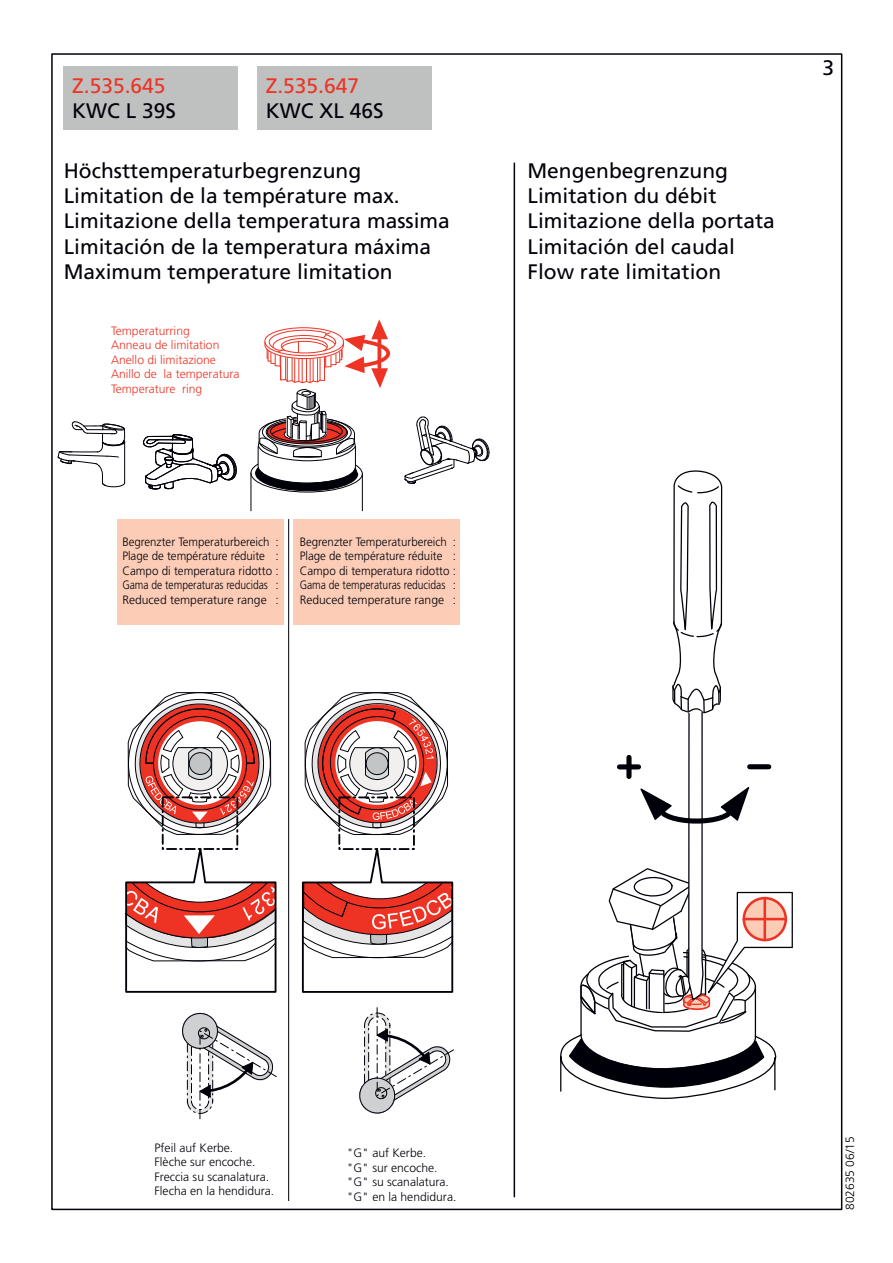
<style>
.page{position:relative;width:893px;height:1263px;background:#fff}
.page>*{position:absolute;margin:0;border:0;box-sizing:border-box;transform-origin:0 0}
.t1{font:21px/25.2px "Frutiger LT Com";color:#020009}
.t2{font:21px "Frutiger LT Com";color:#ee3324}
.t3{font:300 12.15px/14.5px "Frutiger LT Com";color:#000009;text-align:justify;scale:.95 1}
.t4{font:300 12.15px/14.5px "Frutiger LT Com";color:#000009}
.t5{font:300 12.15px/14.5px "Frutiger LT Com";color:#ee3324}
.t6{font:300 12px "Frutiger LT Com";color:#020009}
</style>
<div class="page">
<svg style="left:560px;top:470px;width:233px;height:741px"></svg>
<div style="left:626px;top:757px;width:5px;height:19px;background:#000009"></div>
<hr style="left:514px;top:163px;width:1px;height:1034px;background:#020009">
<div style="left:294px;top:519px;width:166px;height:106px;background:#fcccb6"></div>
<div style="left:117px;top:519px;width:166px;height:106px;background:#fcccb6"></div>
<hr style="left:288px;top:519px;width:1px;height:682px;background:#000009">
<svg style="left:182px;top:1012px;width:95px;height:108px"></svg>
<svg style="left:359px;top:1007px;width:95px;height:107px"></svg>
<svg style="left:250px;top:319px;width:141px;height:193px"></svg>
<svg style="left:124px;top:691px;width:330px;height:303px"></svg>
<svg style="left:405px;top:417px;width:84px;height:67px"></svg>
<svg style="left:143px;top:434px;width:94px;height:55px"></svg>
<div style="left:64px;top:66px;width:174px;height:64px;background:#bfc1c1"></div>
<div style="left:257px;top:66px;width:174px;height:64px;background:#bfc1c1"></div>
<svg style="left:57px;top:421px;width:69px;height:66px"></svg>
<h1 class="t2" style="left:72px;top:78px;width:95px">Z.535.645</h1>
<h1 class="t1" style="left:72px;top:101px;width:105px">KWC L 39S</h1>
<h1 class="t2" style="left:266px;top:78px;width:95px">Z.535.647</h1>
<h1 class="t1" style="left:266px;top:101px;width:119px">KWC XL 46S</h1>
<h1 class="t1" style="left:64px;top:160px;width:388px">Höchsttemperaturbegrenzung Limitation de la température max.<br>Limitazione della temperatura massima Limitación de la temperatura máxima Maximum temperature limitation</h1>
<h1 class="t1" style="left:527px;top:160px;width:249px">Mengenbegrenzung<br>Limitation du débit<br>Limitazione della portata<br>Limitación del caudal<br>Flow rate limitation</h1>
<p class="t5" style="left:111px;top:324px;width:130px">Temperaturring<br>Anneau de limitation<br>Anello di limitazione<br>Anillo de la temperatura<br>Temperature ring</p>
<h1 class="t1" style="left:822px;top:58px;width:13px">3</h1>
<p class="t3" style="left:122px;top:535px;width:166px">Begrenzter Temperaturbereich :<br>Plage de température réduite :<br>Campo di temperatura ridotto :<br>Gama de temperaturas reducidas :<br>Reduced temperature range :</p>
<p class="t3" style="left:300px;top:535px;width:166px">Begrenzter Temperaturbereich :<br>Plage de température réduite :<br>Campo di temperatura ridotto :<br>Gama de temperaturas reducidas :<br>Reduced temperature range :</p>
<p class="t4" style="left:155px;top:1141px;width:121px">Pfeil auf Kerbe.<br>Flèche sur encoche.<br>Freccia su scanalatura.<br>Flecha en la hendidura.</p>
<p class="t4" style="left:347px;top:1147px;width:111px">"G" auf Kerbe.<br>"G" sur encoche. "G" su scanalatura. "G" en la hendidura.</p>
<p class="t6" style="left:845px;top:1210px;width:75px;rotate:-90deg">802635 06/15</p>
</div>
